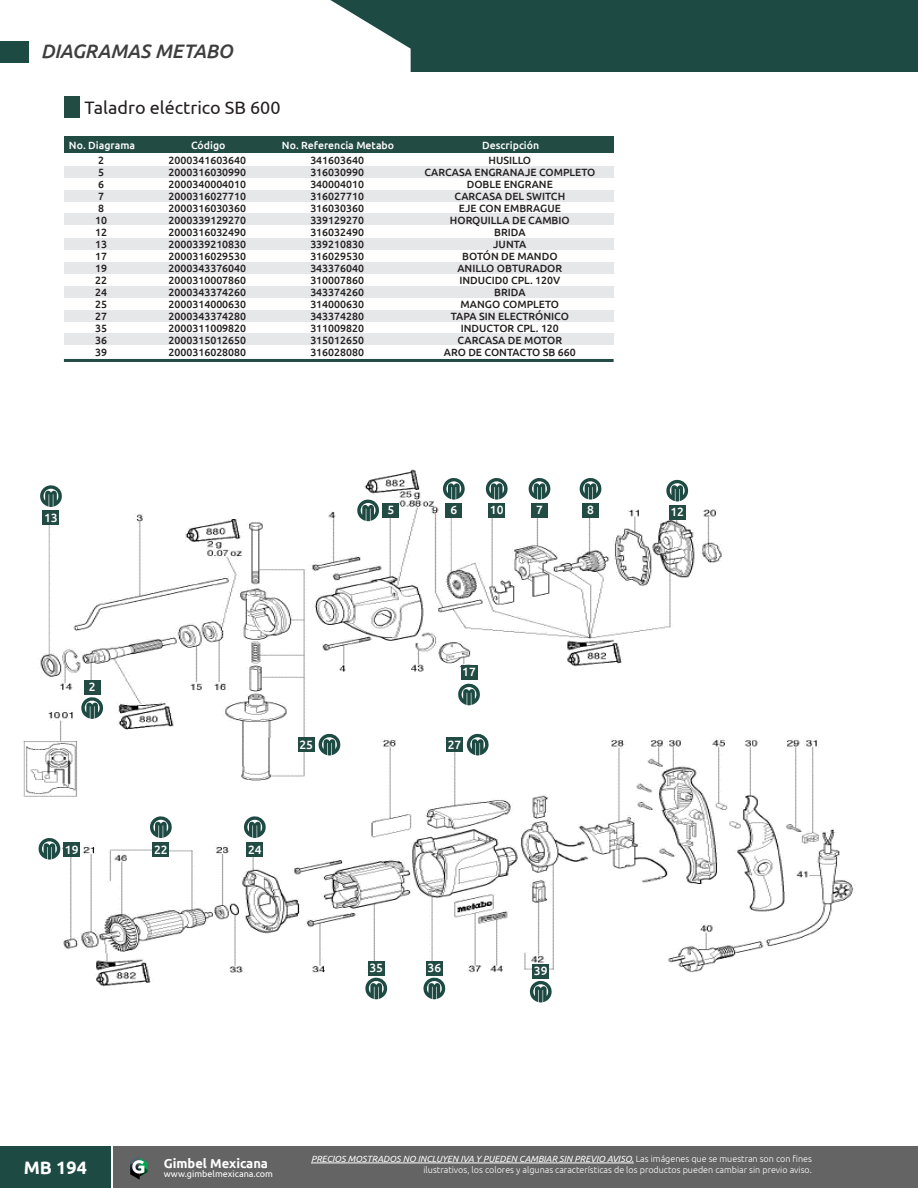
<style>
.page{position:relative;width:918px;height:1188px;background:#fff}
.page>*{position:absolute;margin:0;border:0;box-sizing:border-box;transform-origin:0 0}
.t1{font:italic 500 19.5px "Ubuntu";color:#3e3e3f}
.TÍTULOS_DE_PRODUCTOS{font:18px "Ubuntu";color:#231f20}
.t2{font:700 18px "Ubuntu";color:#fff}
.t3{font:700 12.9px "Ubuntu";color:#fff}
.COTAS{font:500 12px "Ubuntu";color:#fff}
.CODIGO{font:500 10.5px "Ubuntu";color:#231f20}
.ENCABEZADO_DE_TABLA{font:500 10.5px "Ubuntu";color:#fff}
.t4{font:300 9px/10.8px "Ubuntu";color:#fff;text-align:right}
.t5{font:9px "Ubuntu";color:#fff}
.s1{font-weight:400;font-style:italic}
</style>
<div class="page">
<div style="left:0;top:1146px;width:111px;height:42px;background:#1d4a43"></div>
<div style="left:113px;top:1146px;width:804px;height:42px;background:#646465"></div>
<svg style="left:130px;top:1156px;width:18px;height:24px"></svg>
<hr style="left:311px;top:1163px;width:323px;height:1px;background:#fff">
<div style="left:0;top:0;width:917px;height:72px;background:#1d4a43"></div>
<svg style="left:0;top:0;width:411px;height:72px;background:#eff2f1"></svg>
<div style="left:0;top:41px;width:28px;height:21px;background:#1d4a43"></div>
<div style="left:64px;top:96px;width:16px;height:21px;background:#224b44"></div>
<div style="left:64px;top:136px;width:549px;height:17px;background:#224b44"></div>
<hr style="left:64px;top:359px;width:550px;height:3px;background:#224b44">
<div style="left:64px;top:166px;width:549px;height:12px;background:#e6e7e9"></div>
<div style="left:64px;top:213px;width:549px;height:12px;background:#e6e7e9"></div>
<div style="left:64px;top:262px;width:549px;height:12px;background:#e6e7e9"></div>
<div style="left:64px;top:190px;width:549px;height:12px;background:#e6e7e9"></div>
<div style="left:64px;top:238px;width:549px;height:12px;background:#e6e7e9"></div>
<div style="left:64px;top:286px;width:549px;height:12px;background:#e6e7e9"></div>
<div style="left:64px;top:310px;width:549px;height:12px;background:#e6e7e9"></div>
<div style="left:64px;top:333px;width:549px;height:12px;background:#e6e7e9"></div>
<img style="left:22px;top:469px;width:833px;height:518px">
<div style="left:84px;top:680px;width:16px;height:14px;background:#224b44"></div>
<div style="left:383px;top:503px;width:16px;height:14px;background:#224b44"></div>
<div style="left:446px;top:503px;width:16px;height:14px;background:#224b44"></div>
<div style="left:531px;top:503px;width:17px;height:14px;background:#224b44"></div>
<div style="left:582px;top:503px;width:17px;height:14px;background:#224b44"></div>
<div style="left:489px;top:503px;width:16px;height:14px;background:#224b44"></div>
<div style="left:669px;top:505px;width:16px;height:14px;background:#224b44"></div>
<div style="left:43px;top:511px;width:16px;height:14px;background:#224b44"></div>
<div style="left:461px;top:665px;width:16px;height:14px;background:#224b44"></div>
<div style="left:64px;top:843px;width:16px;height:14px;background:#224b44"></div>
<div style="left:153px;top:843px;width:16px;height:14px;background:#224b44"></div>
<div style="left:247px;top:843px;width:16px;height:14px;background:#224b44"></div>
<div style="left:368px;top:961px;width:16px;height:14px;background:#224b44"></div>
<div style="left:426px;top:961px;width:16px;height:14px;background:#224b44"></div>
<div style="left:533px;top:964px;width:16px;height:14px;background:#224b44"></div>
<div style="left:298px;top:738px;width:16px;height:14px;background:#224b44"></div>
<div style="left:446px;top:738px;width:17px;height:14px;background:#224b44"></div>
<svg style="left:80px;top:696px;width:24px;height:23px"></svg>
<svg style="left:37px;top:837px;width:25px;height:23px"></svg>
<svg style="left:149px;top:815px;width:24px;height:23px"></svg>
<svg style="left:243px;top:815px;width:24px;height:23px"></svg>
<svg style="left:317px;top:733px;width:25px;height:23px"></svg>
<svg style="left:465px;top:733px;width:25px;height:23px"></svg>
<svg style="left:356px;top:499px;width:24px;height:22px"></svg>
<svg style="left:442px;top:477px;width:24px;height:23px"></svg>
<svg style="left:527px;top:477px;width:25px;height:23px"></svg>
<svg style="left:578px;top:477px;width:25px;height:23px"></svg>
<svg style="left:484px;top:477px;width:25px;height:23px"></svg>
<svg style="left:665px;top:479px;width:24px;height:23px"></svg>
<svg style="left:39px;top:484px;width:24px;height:23px"></svg>
<svg style="left:364px;top:977px;width:24px;height:22px"></svg>
<svg style="left:422px;top:977px;width:24px;height:22px"></svg>
<svg style="left:528px;top:980px;width:25px;height:23px"></svg>
<svg style="left:457px;top:683px;width:24px;height:22px"></svg>
<h1 class="t1" style="left:41px;top:39px;width:193px">DIAGRAMAS METABO</h1>
<p class="TÍTULOS_DE_PRODUCTOS" style="left:84px;top:96px;width:198px">Taladro eléctrico SB 600</p>
<p class="ENCABEZADO_DE_TABLA" style="left:69px;top:139px;width:68px">No. Diagrama</p>
<p class="ENCABEZADO_DE_TABLA" style="left:191px;top:139px;width:36px">Código</p>
<p class="ENCABEZADO_DE_TABLA" style="left:282px;top:139px;width:114px">No. Referencia Metabo</p>
<p class="ENCABEZADO_DE_TABLA" style="left:482px;top:139px;width:59px">Descripción</p>
<p class="CODIGO" style="left:98px;top:153px;width:7px">2</p>
<p class="CODIGO" style="left:98px;top:165px;width:7px">5</p>
<p class="CODIGO" style="left:98px;top:177px;width:7px">6</p>
<p class="CODIGO" style="left:98px;top:189px;width:7px">7</p>
<p class="CODIGO" style="left:98px;top:201px;width:7px">8</p>
<p class="CODIGO" style="left:95px;top:213px;width:13px">10</p>
<p class="CODIGO" style="left:95px;top:225px;width:13px">12</p>
<p class="CODIGO" style="left:95px;top:237px;width:13px">13</p>
<p class="CODIGO" style="left:95px;top:249px;width:13px">17</p>
<p class="CODIGO" style="left:95px;top:261px;width:13px">19</p>
<p class="CODIGO" style="left:95px;top:273px;width:13px">22</p>
<p class="CODIGO" style="left:95px;top:285px;width:13px">24</p>
<p class="CODIGO" style="left:95px;top:297px;width:13px">25</p>
<p class="CODIGO" style="left:95px;top:309px;width:13px">27</p>
<p class="CODIGO" style="left:95px;top:321px;width:13px">35</p>
<p class="CODIGO" style="left:95px;top:333px;width:13px">36</p>
<p class="CODIGO" style="left:95px;top:345px;width:13px">39</p>
<p class="CODIGO" style="left:169px;top:153px;width:79px">2000341603640</p>
<p class="CODIGO" style="left:169px;top:165px;width:79px">2000316030990</p>
<p class="CODIGO" style="left:169px;top:177px;width:79px">2000340004010</p>
<p class="CODIGO" style="left:169px;top:189px;width:79px">2000316027710</p>
<p class="CODIGO" style="left:169px;top:201px;width:79px">2000316030360</p>
<p class="CODIGO" style="left:169px;top:213px;width:79px">2000339129270</p>
<p class="CODIGO" style="left:169px;top:225px;width:79px">2000316032490</p>
<p class="CODIGO" style="left:169px;top:237px;width:79px">2000339210830</p>
<p class="CODIGO" style="left:169px;top:249px;width:79px">2000316029530</p>
<p class="CODIGO" style="left:169px;top:261px;width:79px">2000343376040</p>
<p class="CODIGO" style="left:169px;top:273px;width:79px">2000310007860</p>
<p class="CODIGO" style="left:169px;top:285px;width:79px">2000343374260</p>
<p class="CODIGO" style="left:169px;top:297px;width:79px">2000314000630</p>
<p class="CODIGO" style="left:169px;top:309px;width:79px">2000343374280</p>
<p class="CODIGO" style="left:169px;top:321px;width:79px">2000311009820</p>
<p class="CODIGO" style="left:169px;top:333px;width:79px">2000315012650</p>
<p class="CODIGO" style="left:169px;top:345px;width:79px">2000316028080</p>
<p class="CODIGO" style="left:310px;top:153px;width:55px">341603640</p>
<p class="CODIGO" style="left:310px;top:165px;width:55px">316030990</p>
<p class="CODIGO" style="left:310px;top:177px;width:55px">340004010</p>
<p class="CODIGO" style="left:310px;top:189px;width:55px">316027710</p>
<p class="CODIGO" style="left:310px;top:201px;width:55px">316030360</p>
<p class="CODIGO" style="left:310px;top:213px;width:55px">339129270</p>
<p class="CODIGO" style="left:310px;top:225px;width:55px">316032490</p>
<p class="CODIGO" style="left:310px;top:237px;width:55px">339210830</p>
<p class="CODIGO" style="left:310px;top:249px;width:55px">316029530</p>
<p class="CODIGO" style="left:310px;top:261px;width:55px">343376040</p>
<p class="CODIGO" style="left:310px;top:273px;width:55px">310007860</p>
<p class="CODIGO" style="left:310px;top:285px;width:55px">343374260</p>
<p class="CODIGO" style="left:310px;top:297px;width:55px">314000630</p>
<p class="CODIGO" style="left:310px;top:309px;width:55px">343374280</p>
<p class="CODIGO" style="left:310px;top:321px;width:55px">311009820</p>
<p class="CODIGO" style="left:310px;top:333px;width:55px">315012650</p>
<p class="CODIGO" style="left:310px;top:345px;width:55px">316028080</p>
<p class="CODIGO" style="left:489px;top:153px;width:44px">HUSILLO</p>
<p class="CODIGO" style="left:424px;top:165px;width:173px">CARCASA ENGRANAJE COMPLETO</p>
<p class="CODIGO" style="left:467px;top:177px;width:88px">DOBLE ENGRANE</p>
<p class="CODIGO" style="left:455px;top:189px;width:112px">CARCASA DEL SWITCH</p>
<p class="CODIGO" style="left:459px;top:201px;width:104px">EJE CON EMBRAGUE</p>
<p class="CODIGO" style="left:450px;top:213px;width:121px">HORQUILLA DE CAMBIO</p>
<p class="CODIGO" style="left:494px;top:225px;width:33px">BRIDA</p>
<p class="CODIGO" style="left:493px;top:237px;width:35px">JUNTA</p>
<p class="CODIGO" style="left:462px;top:249px;width:97px">BOTÓN DE MANDO</p>
<p class="CODIGO" style="left:457px;top:261px;width:106px">ANILLO OBTURADOR</p>
<p class="CODIGO" style="left:459px;top:273px;width:102px">INDUCID0 CPL. 120V</p>
<p class="CODIGO" style="left:494px;top:285px;width:33px">BRIDA</p>
<p class="CODIGO" style="left:461px;top:297px;width:100px">MANGO COMPLETO</p>
<p class="CODIGO" style="left:451px;top:309px;width:120px">TAPA SIN ELECTRÓNICO</p>
<p class="CODIGO" style="left:461px;top:321px;width:100px">INDUCTOR CPL. 120</p>
<p class="CODIGO" style="left:458px;top:333px;width:106px">CARCASA DE MOTOR</p>
<p class="CODIGO" style="left:444px;top:345px;width:133px">ARO DE CONTACTO SB 660</p>
<p class="COTAS" style="left:44px;top:510px;width:15px">13</p>
<p class="COTAS" style="left:387px;top:503px;width:8px">5</p>
<p class="COTAS" style="left:450px;top:503px;width:8px">6</p>
<p class="COTAS" style="left:490px;top:503px;width:15px">10</p>
<p class="COTAS" style="left:536px;top:503px;width:8px">7</p>
<p class="COTAS" style="left:587px;top:503px;width:8px">8</p>
<p class="COTAS" style="left:670px;top:504px;width:15px">12</p>
<p class="COTAS" style="left:89px;top:680px;width:8px">2</p>
<p class="COTAS" style="left:65px;top:842px;width:15px">19</p>
<p class="COTAS" style="left:154px;top:842px;width:15px">22</p>
<p class="COTAS" style="left:248px;top:842px;width:15px">24</p>
<p class="COTAS" style="left:462px;top:664px;width:15px">17</p>
<p class="COTAS" style="left:299px;top:737px;width:15px">25</p>
<p class="COTAS" style="left:448px;top:737px;width:15px">27</p>
<p class="COTAS" style="left:369px;top:960px;width:15px">35</p>
<p class="COTAS" style="left:428px;top:960px;width:15px">36</p>
<p class="COTAS" style="left:534px;top:963px;width:15px">39</p>
<h2 class="t2" style="left:24px;top:1157px;width:65px">MB 194</h2>
<p class="t3" style="left:164px;top:1155px;width:106px">Gimbel Mexicana</p>
<p class="t5" style="left:164px;top:1169px;width:111px">www.gimbelmexicana.com</p>
<p class="t4" style="left:311px;top:1153px;width:503px"><span class="s1">PRECIOS MOSTRADOS NO INCLUYEN IVA Y PUEDEN CAMBIAR SIN PREVIO AVISO.</span> Las imágenes que se muestran son con fines ilustrativos, los colores y algunas características de los productos pueden cambiar sin previo aviso.</p>
</div>
